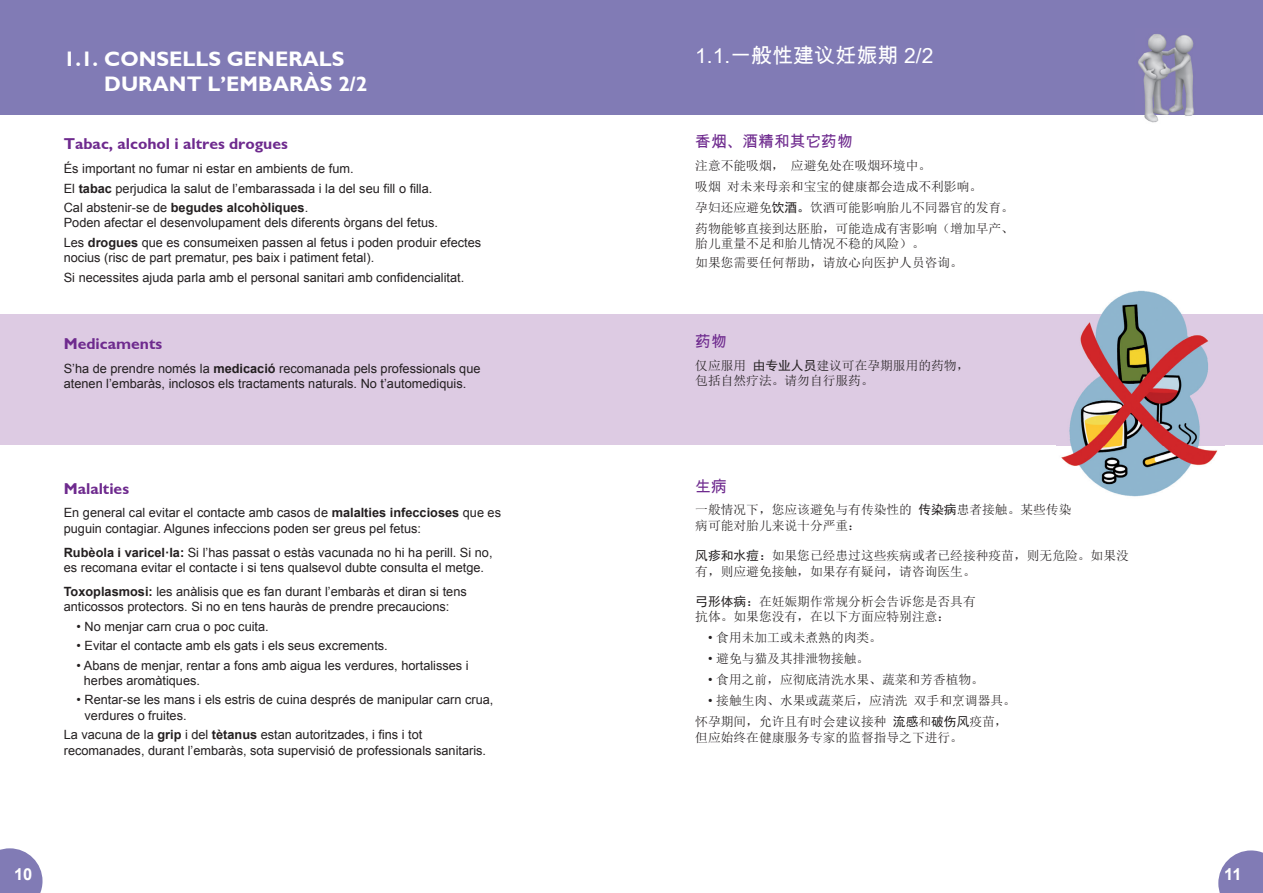
<style>
.page{position:relative;width:1263px;height:893px;background:#fff}
.page>*{position:absolute;margin:0;border:0;box-sizing:border-box;transform-origin:0 0}
.t1{font:700 21px/25.2px "Gill Sans";color:#fff}
.t2{font:21px "Arial Unicode MS";color:#fff}
.t3{font:700 16.5px "Arial";color:#fff}
.t4{font:700 15.75px "Gill Sans";color:#6e2a8e}
.t5{font:15.75px "Arial Unicode MS";color:#6e2a8e}
.t6{font:12.75px/15.3px "Arial";color:#231f20}
.t7{font:12.75px/21px "Sim Sun";color:#231f20}
.s1{font-weight:700}
.s2{font-family:"Sim Hei"}
.s3{font-family:"Arial"}
</style>
<div class="page">
<div style="left:0;top:0;width:631px;height:115px;background:#817bb5"></div>
<div style="left:631px;top:0;width:632px;height:115px;background:#817bb5"></div>
<svg style="left:0;top:848px;width:43px;height:45px;background:#938ebf"></svg>
<svg style="left:1218px;top:850px;width:45px;height:43px;background:#938ebf"></svg>
<img style="left:1138px;top:34px;width:56px;height:89px">
<div style="left:631px;top:315px;width:632px;height:130px;background:#ddcbe3"></div>
<img style="left:1056px;top:290px;width:168px;height:207px">
<img style="left:1056px;top:315px;width:168px;height:130px">
<div style="left:0;top:315px;width:631px;height:130px;background:#ddcbe3"></div>
<h1 class="t1" style="left:104px;top:46px;width:265px;text-indent:-40px">1.1. CONSELLS GENERALS<br>DURANT L’EMBARÀS 2/2</h1>
<p class="t4" style="left:64px;top:135px;width:226px">Tabac, alcohol i altres drogues</p>
<p class="t6" style="left:64px;top:159px;width:370px;line-height:19.5px">És important no fumar ni estar en ambients de fum.<br>El <span class="s1">tabac</span> perjudica la salut de l’embarassada i la del seu fill o filla.<br>Cal abstenir-se de <span class="s1">begudes alcohòliques</span>.</p>
<p class="t6" style="left:64px;top:213px;width:419px;line-height:19.5px">Poden afectar el desenvolupament dels diferents òrgans del fetus.<br>Les <span class="s1">drogues</span> que es consumeixen passen al fetus i poden produir efectes</p>
<p class="t6" style="left:64px;top:248px;width:402px;line-height:19.5px">nocius (risc de part prematur, pes baix i patiment fetal).<br>Si necessites ajuda parla amb el personal sanitari amb confidencialitat.</p>
<p class="t4" style="left:64px;top:334px;width:100px">Medicaments</p>
<p class="t6" style="left:64px;top:361px;width:418px">S’ha de prendre només la <span class="s1">medicació</span> recomanada pels professionals que atenen l’embaràs, inclosos els tractaments naturals. No t’automediquis.</p>
<p class="t4" style="left:64px;top:479px;width:67px">Malalties</p>
<p class="t6" style="left:64px;top:505px;width:439px">En general cal evitar el contacte amb casos de <span class="s1">malalties infeccioses</span> que es puguin contagiar. Algunes infeccions poden ser greus pel fetus:</p>
<p class="t6" style="left:64px;top:545px;width:430px"><span class="s1">Rubèola i varicel·la:</span> Si l’has passat o estàs vacunada no hi ha perill. Si no, es recomana evitar el contacte i si tens qualsevol dubte consulta el metge.</p>
<p class="t6" style="left:64px;top:584px;width:404px"><span class="s1">Toxoplasmosi:</span> les anàlisis que es fan durant l’embaràs et diran si tens anticossos protectors. Si no en tens hauràs de prendre precaucions:</p>
<p class="t6" style="left:77px;top:618px;width:194px">• No menjar carn crua o poc cuita.</p>
<p class="t6" style="left:77px;top:638px;width:313px">• Evitar el contacte amb els gats i els seus excrements.</p>
<p class="t6" style="left:84px;top:658px;width:386px;text-indent:-7px">• Abans de menjar, rentar a fons amb aigua les verdures, hortalisses i herbes aromàtiques.</p>
<p class="t6" style="left:85px;top:692px;width:410px;text-indent:-8px">• Rentar-se les mans i els estris de cuina després de manipular carn crua, verdures o fruites.</p>
<p class="t6" style="left:64px;top:727px;width:424px">La vacuna de la <span class="s1">grip</span> i del <span class="s1">tètanus</span> estan autoritzades, i fins i tot recomanades, durant l’embaràs, sota supervisió de professionals sanitaris.</p>
<h1 class="t2" style="left:695px;top:41px;width:240px">1.1.一般性建议妊娠期 2/2</h1>
<p class="t5" style="left:695px;top:130px;width:159px">香烟、酒精和其它药物</p>
<p class="t7" style="left:695px;top:155px;width:320px">注意不能吸烟， 应避免处在吸烟环境中。<br>吸烟对未来母亲和宝宝的健康都会造成不利影响。<br>孕妇还应避免<span class="s2">饮酒。</span>饮酒可能影响胎儿不同器官的发育。药物能够直接到达胚胎，可能造成有害影响（增加早产、</p>
<p class="t7" style="left:695px;top:234px;width:269px;line-height:18.9px">胎儿重量不足和胎儿情况不稳的风险）。<br>如果您需要任何帮助，请放心向医护人员咨询。</p>
<p class="t5" style="left:695px;top:330px;width:33px">药物</p>
<p class="t7" style="left:695px;top:357px;width:276px;line-height:15.3px">仅应服用 <span class="s2">由专业人员</span>建议可在孕期服用的药物，包括自然疗法。请勿自行服药。</p>
<p class="t5" style="left:695px;top:475px;width:33px">生病</p>
<p class="t7" style="left:695px;top:502px;width:378px;line-height:15.3px">一般情况下，您应该避免与有传染性的 <span class="s2">传染病</span>患者接触。某些传染病可能对胎儿来说十分严重：</p>
<p class="t7" style="left:695px;top:548px;width:435px;line-height:15.3px"><span class="s2">风疹和水痘：</span>如果您已经患过这些疾病或者已经接种疫苗，则无危险。如果没有，则应避免接触，如果存有疑问，请咨询医生。</p>
<p class="t7" style="left:695px;top:594px;width:282px;line-height:15.3px"><span class="s2">弓形体病：</span>在妊娠期作常规分析会告诉您是否具有抗体。如果您没有，在以下方面应特别注意：</p>
<p class="t7" style="left:708px;top:627px;width:175px"><span class="s3">•</span> 食用未加工或未煮熟的肉类。</p>
<p class="t7" style="left:708px;top:648px;width:163px"><span class="s3">•</span> 避免与猫及其排泄物接触。</p>
<p class="t7" style="left:708px;top:669px;width:277px"><span class="s3">•</span> 食用之前，应彻底清洗水果、蔬菜和芳香植物。</p>
<p class="t7" style="left:695px;top:690px;width:322px;text-indent:13px"><span class="s3">•</span> 接触生肉、水果或蔬菜后，应清洗 双手和烹调器具。怀孕期间，允许且有时会建议接种 <span class="s2">流感</span>和<span class="s2">破伤风</span>疫苗，</p>
<p class="t7" style="left:695px;top:727px;width:269px">但应始终在健康服务专家的监督指导之下进行。</p>
<p class="t3" style="left:14px;top:863px;width:20px">10</p>
<p class="t3" style="left:1224px;top:863px;width:19px">11</p>
</div>
